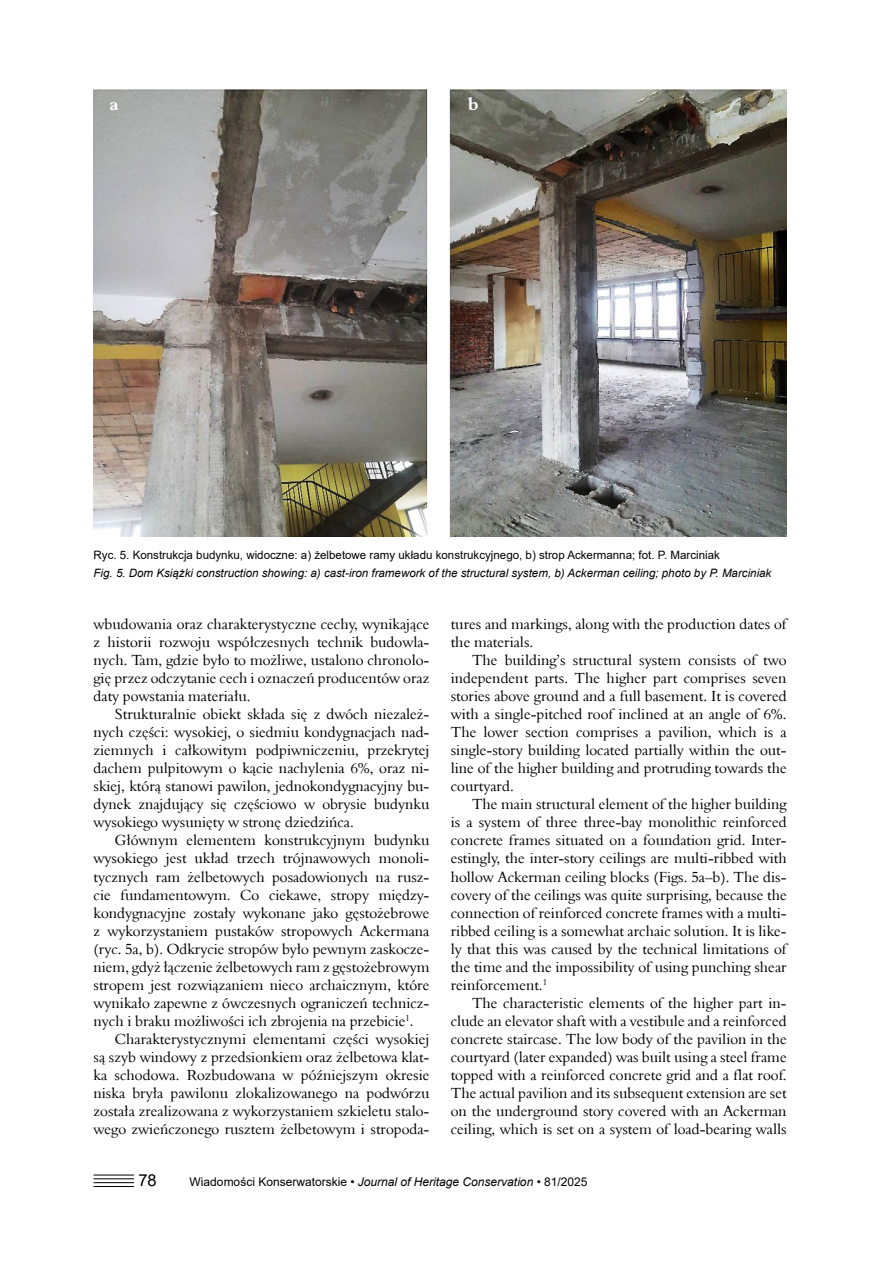
<style>
.page{position:relative;width:893px;height:1263px;background:#fff}
.page>*{position:absolute;margin:0;border:0;box-sizing:border-box;transform-origin:0 0}
.t1{font:700 18px "Aldine 401 EU";color:#fff}
.t2{font:16.5px "Arial";color:#000}
.t3{font:15px/18px "Aldine 401 EU Normal";color:#000;text-align:justify}
.t4{font:12px "Arial";color:#000}
.t5{font:italic 11.55px "Arial";color:#000}
.t6{font:11.55px "Arial";color:#000}
.s1{font-family:"Times New Roman"}
.s2{font-style:italic}
</style>
<div class="page">
<hr style="left:94px;top:1175px;width:40px;height:1px;background:#000">
<hr style="left:94px;top:1178px;width:40px;height:1px;background:#000">
<hr style="left:94px;top:1182px;width:40px;height:1px;background:#000">
<hr style="left:94px;top:1186px;width:40px;height:1px;background:#000">
<img style="left:94px;top:89px;width:693px;height:447px">
<p class="t1" style="left:109px;top:93px;width:11px">a</p>
<p class="t1" style="left:468px;top:93px;width:12px">b</p>
<p class="t6" style="left:94px;top:547px;width:628px">Ryc. 5. Konstrukcja budynku, widoczne: a) żelbetowe ramy układu konstrukcyjnego, b) strop Ackermanna; fot. P. Marciniak</p>
<p class="t5" style="left:94px;top:566px;width:679px">Fig. 5. Dom Książki construction showing: a) cast-iron framework of the structural system, b) Ackerman ceiling; photo by P. Marciniak</p>
<p class="t3" style="left:451px;top:615px;width:337px">tures and markings, along with the production dates of the materials.</p>
<p class="t3" style="left:451px;top:651px;width:337px;text-indent:21px">The building’s structural system consists of two independent parts. The higher part comprises seven stories above ground and a full basement. It is covered with a single-pitched roof inclined at an angle of 6%.<br>The lower section comprises a pavilion, which is a single-story building located partially within the out&shy;line of the higher building and protruding towards the courtyard.</p>
<p class="t3" style="left:451px;top:795px;width:337px;text-indent:21px">The main structural element of the higher building is a system of three three-bay monolithic reinforced concrete frames situated on a foundation grid. Inter&shy;estingly, the inter-story ceilings are multi-ribbed with hollow Ackerman ceiling blocks (Figs. 5a–b). The dis&shy;covery of the ceilings was quite surprising, because the connection of reinforced concrete frames with a multi&shy;ribbed ceiling is a somewhat archaic solution. It is like&shy;ly that this was caused by the technical limitations of the time and the impossibility of using punching shear reinforcement.<sup>1</sup></p>
<p class="t3" style="left:451px;top:993px;width:337px;text-indent:21px">The characteristic elements of the higher part in&shy;clude an elevator shaft with a vestibule and a reinforced concrete staircase. The low body of the pavilion in the courtyard (later expanded) was built using a steel frame topped with a reinforced concrete grid and a flat roof.<br>The actual pavilion and its subsequent extension are set on the underground story covered with an Ackerman ceiling, which is set on a system of load-bearing walls</p>
<p class="t3" style="left:94px;top:615px;width:337px">wbudowania oraz charakterystyczne cechy, wynikające z historii rozwoju współczesnych technik budowla&shy;nych. Tam, gdzie było to możliwe, ustalono chronolo&shy;gię przez odczytanie cech i oznaczeń producentów oraz daty powstania materiału.</p>
<p class="t3" style="left:94px;top:705px;width:337px;text-indent:21px">Strukturalnie obiekt składa się z dwóch niezależ&shy;nych części: wysokiej, o siedmiu kondygnacjach nad&shy;ziemnych i całkowitym podpiwniczeniu, przekrytej dachem pulpitowym o kącie nachylenia 6%, oraz ni&shy;skiej, którą stanowi pawilon, jednokondygnacyjny bu&shy;dynek znajdujący się częściowo w obrysie budynku wysokiego wysunięty w stronę dziedzińca.</p>
<p class="t3" style="left:94px;top:831px;width:337px;text-indent:21px">Głównym elementem konstrukcyjnym budynku wysokiego jest układ trzech trójnawowych monoli&shy;tycznych ram żelbetowych posadowionych na rusz&shy;cie fundamentowym. Co ciekawe, stropy między&shy;kondygnacyjne zostały wykonane jako gęstożebrowe z wykorzystaniem pustaków stropowych Ackermana (ryc. 5a, b). Odkrycie stropów było pewnym zaskocze&shy;niem, gdyż łączenie żelbetowych ram z gęstożebrowym stropem jest rozwiązaniem nieco archaicznym, które wynikało zapewne z ówczesnych ograniczeń technicz&shy;nych i braku możliwości ich zbrojenia na przebicie<sup>1</sup><span class="s1">.</span></p>
<p class="t3" style="left:94px;top:1029px;width:337px;text-indent:21px">Charakterystycznymi elementami części wysokiej są szyb windowy z przedsionkiem oraz żelbetowa klat&shy;ka schodowa. Rozbudowana w późniejszym okresie niska bryła pawilonu zlokalizowanego na podwórzu została zrealizowana z wykorzystaniem szkieletu stalo&shy;wego zwieńczonego rusztem żelbetowym i stropoda-</p>
<p class="t2" style="left:138px;top:1168px;width:20px">78</p>
<p class="t4" style="left:190px;top:1173px;width:399px">Wiadomości Konserwatorskie • <span class="s2">Journal of Heritage Conservation</span> • 81/2025</p>
</div>
